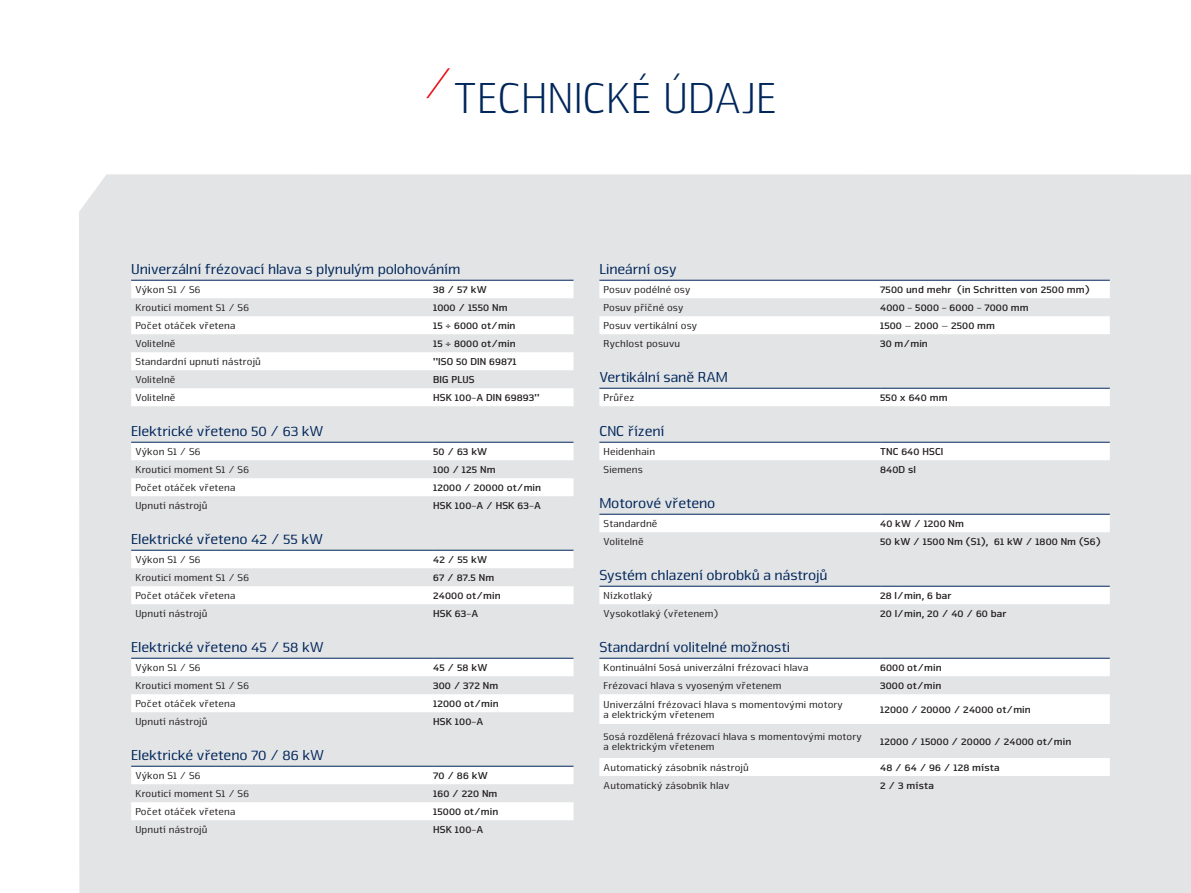
<style>
.page{position:relative;width:1191px;height:893px;background:#fff}
.page>*{position:absolute;margin:0;border:0;box-sizing:border-box;transform-origin:0 0}
.t1{font:300 45px "Nuri Pro";color:#00265a}
.t2{font:15px "Nuri Pro";letter-spacing:-.01em;color:#00265a}
.t3{font:10.5px/10.5px "Nuri Pro";letter-spacing:.01em;color:#231f20}
.t4{font:700 10.5px "Nuri Pro";letter-spacing:.01em;color:#231f20}
</style>
<div class="page">
<svg style="left:426px;top:68px;width:24px;height:30px"></svg>
<div style="left:79px;top:174px;width:1112px;height:719px;background:#e3e4e6"></div>
<svg style="left:131px;top:281px;width:442px;height:539px;fill:#e3e4e6"></svg>
<hr style="left:131px;top:280px;width:302px;height:1px;background:#00265a">
<hr style="left:433px;top:280px;width:140px;height:1px;background:#00265a">
<hr style="left:131px;top:442px;width:302px;height:1px;background:#00265a">
<hr style="left:433px;top:442px;width:140px;height:1px;background:#00265a">
<hr style="left:131px;top:550px;width:302px;height:1px;background:#00265a">
<hr style="left:433px;top:550px;width:140px;height:1px;background:#00265a">
<hr style="left:131px;top:658px;width:302px;height:1px;background:#00265a">
<hr style="left:433px;top:658px;width:140px;height:1px;background:#00265a">
<hr style="left:131px;top:766px;width:302px;height:1px;background:#00265a">
<hr style="left:433px;top:766px;width:140px;height:1px;background:#00265a">
<svg style="left:599px;top:281px;width:510px;height:495px;fill:#e3e4e6"></svg>
<hr style="left:599px;top:280px;width:281px;height:1px;background:#00265a">
<hr style="left:880px;top:280px;width:229px;height:1px;background:#00265a">
<hr style="left:599px;top:388px;width:281px;height:1px;background:#00265a">
<hr style="left:880px;top:388px;width:229px;height:1px;background:#00265a">
<hr style="left:599px;top:442px;width:281px;height:1px;background:#00265a">
<hr style="left:880px;top:442px;width:229px;height:1px;background:#00265a">
<hr style="left:599px;top:514px;width:281px;height:1px;background:#00265a">
<hr style="left:880px;top:514px;width:229px;height:1px;background:#00265a">
<hr style="left:599px;top:586px;width:281px;height:1px;background:#00265a">
<hr style="left:880px;top:586px;width:229px;height:1px;background:#00265a">
<hr style="left:599px;top:658px;width:281px;height:1px;background:#00265a">
<hr style="left:880px;top:658px;width:229px;height:1px;background:#00265a">
<h1 class="t1" style="left:453px;top:73px;width:325px">TECHNICKÉ ÚDAJE</h1>
<h2 class="t2" style="left:131px;top:260px;width:331px">Univerzální frézovací hlava s plynulým polohováním</h2>
<p class="t3" style="left:135px;top:285px;width:67px">Výkon S1 / S6</p>
<p class="t4" style="left:433px;top:284px;width:55px">38 / 57 kW</p>
<p class="t3" style="left:135px;top:303px;width:115px">Krouticí moment S1 / S6</p>
<p class="t4" style="left:433px;top:302px;width:76px">1000 / 1550 Nm</p>
<p class="t3" style="left:135px;top:321px;width:102px">Počet otáček vřetena</p>
<p class="t4" style="left:433px;top:320px;width:84px">15 ÷ 6000 ot/min</p>
<p class="t3" style="left:135px;top:339px;width:42px">Volitelně</p>
<p class="t4" style="left:433px;top:338px;width:84px">15 ÷ 8000 ot/min</p>
<p class="t3" style="left:135px;top:357px;width:127px">Standardní upnutí nástrojů</p>
<p class="t4" style="left:433px;top:356px;width:85px">"ISO 50 DIN 69871</p>
<p class="t3" style="left:135px;top:375px;width:42px">Volitelně</p>
<p class="t4" style="left:433px;top:374px;width:43px">BIG PLUS</p>
<p class="t3" style="left:135px;top:393px;width:42px">Volitelně</p>
<p class="t4" style="left:433px;top:392px;width:108px">HSK 100-A DIN 69893"</p>
<h2 class="t2" style="left:131px;top:422px;width:194px">Elektrické vřeteno 50 / 63 kW</h2>
<p class="t3" style="left:135px;top:447px;width:67px">Výkon S1 / S6</p>
<p class="t4" style="left:433px;top:446px;width:56px">50 / 63 kW</p>
<p class="t3" style="left:135px;top:465px;width:115px">Krouticí moment S1 / S6</p>
<p class="t4" style="left:433px;top:464px;width:64px">100 / 125 Nm</p>
<p class="t3" style="left:135px;top:483px;width:102px">Počet otáček vřetena</p>
<p class="t4" style="left:433px;top:482px;width:110px">12000 / 20000 ot/min</p>
<p class="t3" style="left:135px;top:501px;width:73px">Upnutí nástrojů</p>
<p class="t4" style="left:433px;top:500px;width:109px">HSK 100-A / HSK 63-A</p>
<h2 class="t2" style="left:131px;top:530px;width:194px">Elektrické vřeteno 42 / 55 kW</h2>
<p class="t3" style="left:135px;top:555px;width:67px">Výkon S1 / S6</p>
<p class="t4" style="left:433px;top:554px;width:55px">42 / 55 kW</p>
<p class="t3" style="left:135px;top:573px;width:115px">Krouticí moment S1 / S6</p>
<p class="t4" style="left:433px;top:572px;width:63px">67 / 87.5 Nm</p>
<p class="t3" style="left:135px;top:591px;width:102px">Počet otáček vřetena</p>
<p class="t4" style="left:433px;top:590px;width:69px">24000 ot/min</p>
<p class="t3" style="left:135px;top:609px;width:73px">Upnutí nástrojů</p>
<p class="t4" style="left:433px;top:608px;width:47px">HSK 63-A</p>
<h2 class="t2" style="left:131px;top:638px;width:194px">Elektrické vřeteno 45 / 58 kW</h2>
<p class="t3" style="left:135px;top:663px;width:67px">Výkon S1 / S6</p>
<p class="t4" style="left:433px;top:662px;width:56px">45 / 58 kW</p>
<p class="t3" style="left:135px;top:681px;width:115px">Krouticí moment S1 / S6</p>
<p class="t4" style="left:433px;top:680px;width:67px">300 / 372 Nm</p>
<p class="t3" style="left:135px;top:699px;width:102px">Počet otáček vřetena</p>
<p class="t4" style="left:433px;top:698px;width:67px">12000 ot/min</p>
<p class="t3" style="left:135px;top:717px;width:73px">Upnutí nástrojů</p>
<p class="t4" style="left:433px;top:716px;width:52px">HSK 100-A</p>
<h2 class="t2" style="left:131px;top:746px;width:194px">Elektrické vřeteno 70 / 86 kW</h2>
<p class="t3" style="left:135px;top:771px;width:67px">Výkon S1 / S6</p>
<p class="t4" style="left:433px;top:770px;width:56px">70 / 86 kW</p>
<p class="t3" style="left:135px;top:789px;width:115px">Krouticí moment S1 / S6</p>
<p class="t4" style="left:433px;top:788px;width:66px">160 / 220 Nm</p>
<p class="t3" style="left:135px;top:807px;width:102px">Počet otáček vřetena</p>
<p class="t4" style="left:433px;top:806px;width:67px">15000 ot/min</p>
<p class="t3" style="left:135px;top:825px;width:73px">Upnutí nástrojů</p>
<p class="t4" style="left:433px;top:824px;width:52px">HSK 100-A</p>
<h2 class="t2" style="left:599px;top:260px;width:79px">Lineární osy</h2>
<p class="t3" style="left:603px;top:285px;width:88px">Posuv podélné osy</p>
<p class="t4" style="left:880px;top:284px;width:211px">7500 und mehr (in Schritten von 2500 mm)</p>
<p class="t3" style="left:603px;top:303px;width:81px">Posuv příčné osy</p>
<p class="t4" style="left:880px;top:302px;width:150px">4000 - 5000 - 6000 - 7000 mm</p>
<p class="t3" style="left:603px;top:321px;width:95px">Posuv vertikální osy</p>
<p class="t4" style="left:880px;top:320px;width:116px">1500 – 2000 – 2500 mm</p>
<p class="t3" style="left:603px;top:339px;width:78px">Rychlost posuvu</p>
<p class="t4" style="left:880px;top:338px;width:49px">30 m/min</p>
<h2 class="t2" style="left:599px;top:368px;width:130px">Vertikální saně RAM</h2>
<p class="t3" style="left:603px;top:393px;width:32px">Průřez</p>
<p class="t4" style="left:880px;top:392px;width:69px">550 x 640 mm</p>
<h2 class="t2" style="left:599px;top:422px;width:67px">CNC řízení</h2>
<p class="t3" style="left:603px;top:447px;width:53px">Heidenhain</p>
<p class="t4" style="left:880px;top:446px;width:65px">TNC 640 HSCI</p>
<p class="t3" style="left:603px;top:465px;width:41px">Siemens</p>
<p class="t4" style="left:880px;top:464px;width:37px">840D sl</p>
<h2 class="t2" style="left:599px;top:494px;width:118px">Motorové vřeteno</h2>
<p class="t3" style="left:603px;top:519px;width:55px">Standardně</p>
<p class="t4" style="left:880px;top:518px;width:85px">40 kW / 1200 Nm</p>
<p class="t3" style="left:603px;top:537px;width:42px">Volitelně</p>
<p class="t4" style="left:880px;top:536px;width:222px">50 kW / 1500 Nm (S1), 61 kW / 1800 Nm (S6)</p>
<h2 class="t2" style="left:599px;top:566px;width:230px">Systém chlazení obrobků a nástrojů</h2>
<p class="t3" style="left:603px;top:591px;width:50px">Nízkotlaký</p>
<p class="t4" style="left:880px;top:590px;width:73px">28 l/min, 6 bar</p>
<p class="t3" style="left:603px;top:609px;width:116px">Vysokotlaký (vřetenem)</p>
<p class="t4" style="left:880px;top:608px;width:128px">20 l/min, 20 / 40 / 60 bar</p>
<h2 class="t2" style="left:599px;top:638px;width:192px">Standardní volitelné možnosti</h2>
<p class="t3" style="left:603px;top:663px;width:206px">Kontinuální 5osá univerzální frézovací hlava</p>
<p class="t4" style="left:880px;top:662px;width:63px">6000 ot/min</p>
<p class="t3" style="left:603px;top:681px;width:179px">Frézovací hlava s vyoseným vřetenem</p>
<p class="t4" style="left:880px;top:680px;width:63px">3000 ot/min</p>
<p class="t3" style="left:603px;top:699px;width:241px">Univerzální frézovací hlava s momentovými motory a elektrickým vřetenem</p>
<p class="t4" style="left:880px;top:703px;width:152px">12000 / 20000 / 24000 ot/min</p>
<p class="t3" style="left:603px;top:731px;width:260px">5osá rozdělená frézovací hlava s momentovými motory a elektrickým vřetenem</p>
<p class="t4" style="left:880px;top:735px;width:193px">12000 / 15000 / 20000 / 24000 ot/min</p>
<p class="t3" style="left:603px;top:762px;width:147px">Automatický zásobník nástrojů</p>
<p class="t4" style="left:880px;top:761px;width:121px">48 / 64 / 96 / 128 místa</p>
<p class="t3" style="left:603px;top:780px;width:127px">Automatický zásobník hlav</p>
<p class="t4" style="left:880px;top:779px;width:55px">2 / 3 místa</p>
</div>
